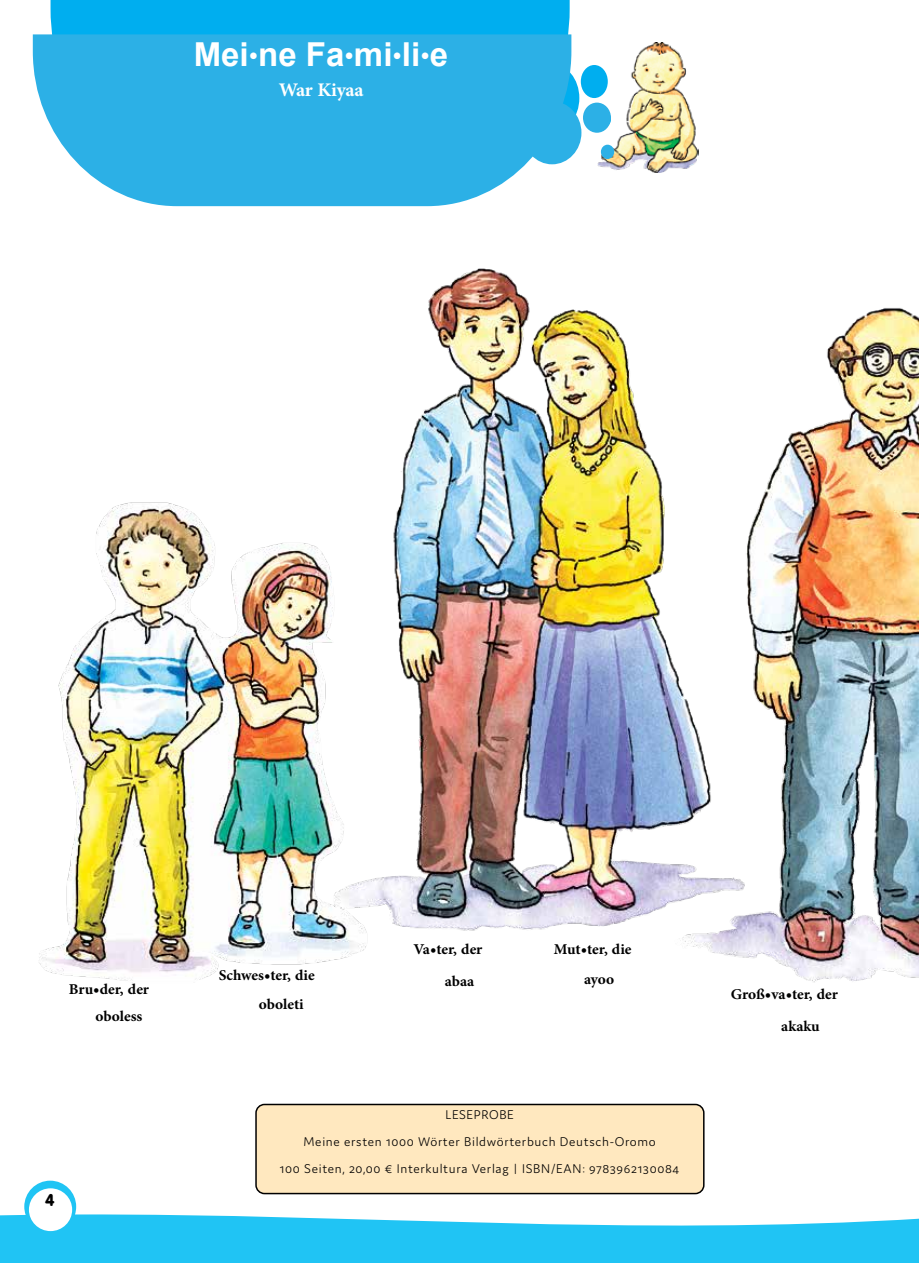
<style>
.page{position:relative;width:919px;height:1263px;background:#fff}
.page>*{position:absolute;margin:0;border:0;box-sizing:border-box;transform-origin:0 0}
.t1{font:700 33px "Arial";color:#fff}
.t2{font:700 27px "Adobe Arabic";letter-spacing:-.01em;color:#fff}
.t3{font:700 21px "Adobe Arabic";color:#000}
.t4{font:18px "VAG Round";color:#000}
.t5{font:300 13.5px/27px "Domus";letter-spacing:.05em;color:#000;text-align:center}
.s1{font-family:"Adobe Arabic"}
.s2{font-size:22.5px;color:#000101}
</style>
<div class="page">
<img style="left:39px;top:268px;width:879px;height:715px">
<img style="left:597px;top:42px;width:101px;height:131px">
<div style="left:256px;top:1104px;width:447px;height:89px;background:#ffe8bf;border-radius:9px"></div>
<div style="left:255px;top:1104px;width:449px;height:90px;border:2px solid #000;border-radius:9px"></div>
<svg style="left:0;top:1181px;width:918px;height:82px;fill:#20c4f4"></svg>
<div style="left:51px;top:0;width:518px;height:34px;background:#00aeef"></div>
<div style="left:522px;top:63px;width:57px;height:70px;background:#00aeef;border-radius:50%"></div>
<div style="left:580px;top:65px;width:27px;height:33px;background:#00aeef;border-radius:50%"></div>
<svg style="left:33px;top:34px;width:538px;height:172px;background:#3eb7e8"></svg>
<div style="left:522px;top:101px;width:59px;height:63px;background:#2cb0e6;border-radius:50%"></div>
<div style="left:583px;top:103px;width:28px;height:30px;background:#2cb0e6;border-radius:50%"></div>
<div style="left:601px;top:145px;width:13px;height:14px;background:#2cb0e6;border-radius:50%"></div>
<div style="left:29px;top:1188px;width:43px;height:43px;background:#fff;border-radius:50%"></div>
<h1 class="t1" style="left:194px;top:32px;width:256px">Mei<span class="s1">•</span>ne Fa<span class="s1">•</span>mi<span class="s1">•</span>li<span class="s1">•</span>e</h1>
<h2 class="t2" style="left:279px;top:71px;width:86px">War Kiyaa</h2>
<h3 class="t3" style="left:69px;top:974px;width:82px">Bru<span class="s2">•</span>der, der</h3>
<h3 class="t3" style="left:95px;top:1001px;width:48px">oboless</h3>
<h3 class="t4" style="left:45px;top:1190px;width:12px">4</h3>
<h3 class="t3" style="left:219px;top:961px;width:98px">Schwes<span class="s2">•</span>ter, die</h3>
<h3 class="t3" style="left:259px;top:990px;width:46px">oboleti</h3>
<h3 class="t3" style="left:413px;top:934px;width:71px">Va<span class="s2">•</span>ter, der</h3>
<h3 class="t3" style="left:554px;top:934px;width:79px">Mut<span class="s2">•</span>ter, die</h3>
<h3 class="t3" style="left:444px;top:966px;width:31px">abaa</h3>
<h3 class="t3" style="left:584px;top:964px;width:32px">ayoo</h3>
<p class="t5" style="left:280px;top:1101px;width:401px">LESEPROBE<br>Meine ersten 1000 Wörter Bildwörterbuch Deutsch-Oromo<br>100 Seiten, 20,00 € Interkultura Verlag | ISBN/EAN: 9783962130084</p>
<h3 class="t3" style="left:730px;top:979px;width:109px">Groß<span class="s2">•</span>va<span class="s2">•</span>ter, der</h3>
<h3 class="t3" style="left:781px;top:1011px;width:40px">akaku</h3>
</div>
